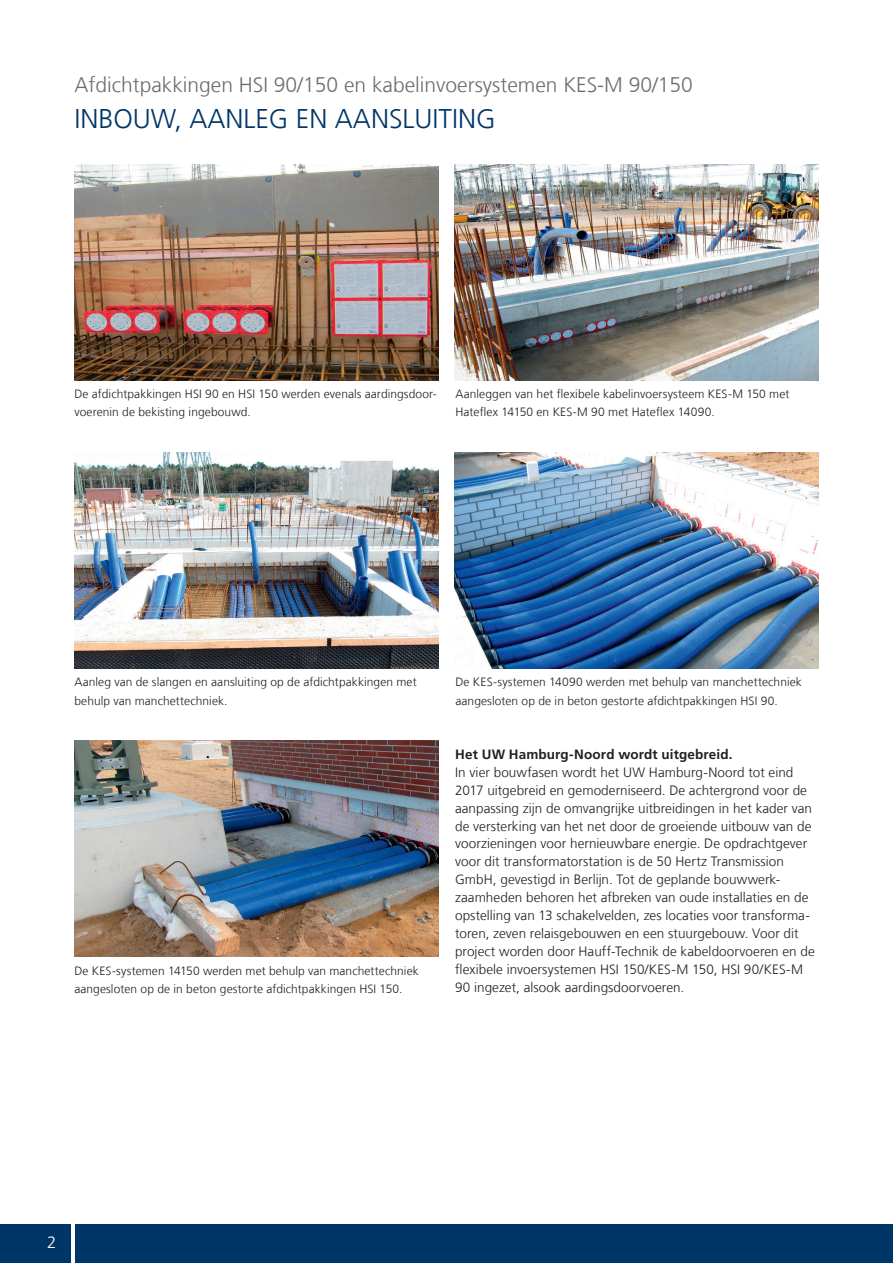
<style>
.page{position:relative;width:893px;height:1263px;background:#fff}
.page>*{position:absolute;margin:0;border:0;box-sizing:border-box;transform-origin:0 0}
.t1{font:300 27px "Frutigerfor Hauff";color:#003667}
.t2{font:300 21px "Frutigerfor Hauff";color:#6c6d70}
.t3{font:300 16.5px "Frutigerfor Hauff";color:#fff}
.t4{font:300 13.5px/18px "Frutigerfor Hauff";letter-spacing:.005em;color:#231f20}
.t5{font:700 13.5px "Frutigerfor Hauff";letter-spacing:.01em;color:#231f20}
.t6{font:300 12px/18px "Frutigerfor Hauff";letter-spacing:.01em;color:#231f20}
</style>
<div class="page">
<div style="left:0;top:1225px;width:893px;height:38px;background:#003667"></div>
<hr style="left:71px;top:1213px;width:3px;height:50px;background:#fff">
<img style="left:74px;top:164px;width:364px;height:216px">
<img style="left:74px;top:452px;width:364px;height:216px">
<img style="left:74px;top:740px;width:364px;height:216px">
<img style="left:455px;top:164px;width:364px;height:216px">
<img style="left:455px;top:452px;width:364px;height:216px">
<h2 class="t2" style="left:74px;top:72px;width:620px">Afdichtpakkingen HSI 90/150 en kabelinvoersystemen KES-M 90/150</h2>
<h1 class="t1" style="left:74px;top:102px;width:423px">INBOUW, AANLEG EN AANSLUITING</h1>
<p class="t6" style="left:74px;top:385px;width:364px">De afdichtpakkingen HSI 90 en HSI 150 werden evenals aardingsdoor&shy;voerenin de bekisting ingebouwd.</p>
<p class="t6" style="left:455px;top:385px;width:335px">Aanleggen van het flexibele kabelinvoersysteem KES-M 150 met<br>Hateflex 14150 en KES-M 90 met Hateflex 14090.</p>
<p class="t6" style="left:74px;top:673px;width:344px">Aanleg van de slangen en aansluiting op de afdichtpakkingen met behulp van manchettechniek.</p>
<p class="t6" style="left:74px;top:961px;width:346px">De KES-systemen 14150 werden met behulp van manchettechniek aangesloten op de in beton gestorte afdichtpakkingen HSI 150.</p>
<p class="t6" style="left:455px;top:673px;width:348px">De KES-systemen 14090 werden met behulp van manchettechniek aangesloten op de in beton gestorte afdichtpakkingen HSI 90.</p>
<p class="t5" style="left:455px;top:745px;width:279px">Het UW Hamburg-Noord wordt uitgebreid.</p>
<p class="t4" style="left:455px;top:763px;width:361px">In vier bouwfasen wordt het UW Hamburg-Noord tot eind 2017 uitgebreid en gemoderniseerd. De achtergrond voor de aanpassing zijn de omvangrijke uitbreidingen in het kader van de versterking van het net door de groeiende uitbouw van de voorzieningen voor hernieuwbare energie. De opdrachtgever voor dit transformatorstation is de 50 Hertz Transmission GmbH, gevestigd in Berlijn. Tot de geplande bouwwerk&shy;zaamheden behoren het afbreken van oude installaties en de opstelling van 13 schakelvelden, zes locaties voor transforma&shy;toren, zeven relaisgebouwen en een stuurgebouw. Voor dit project worden door Hauff-Technik de kabeldoorvoeren en de flexibele invoersystemen HSI 150/KES-M 150, HSI 90/KES-M 90 ingezet, alsook aardingsdoorvoeren.</p>
<p class="t3" style="left:47px;top:1232px;width:11px">2</p>
</div>
